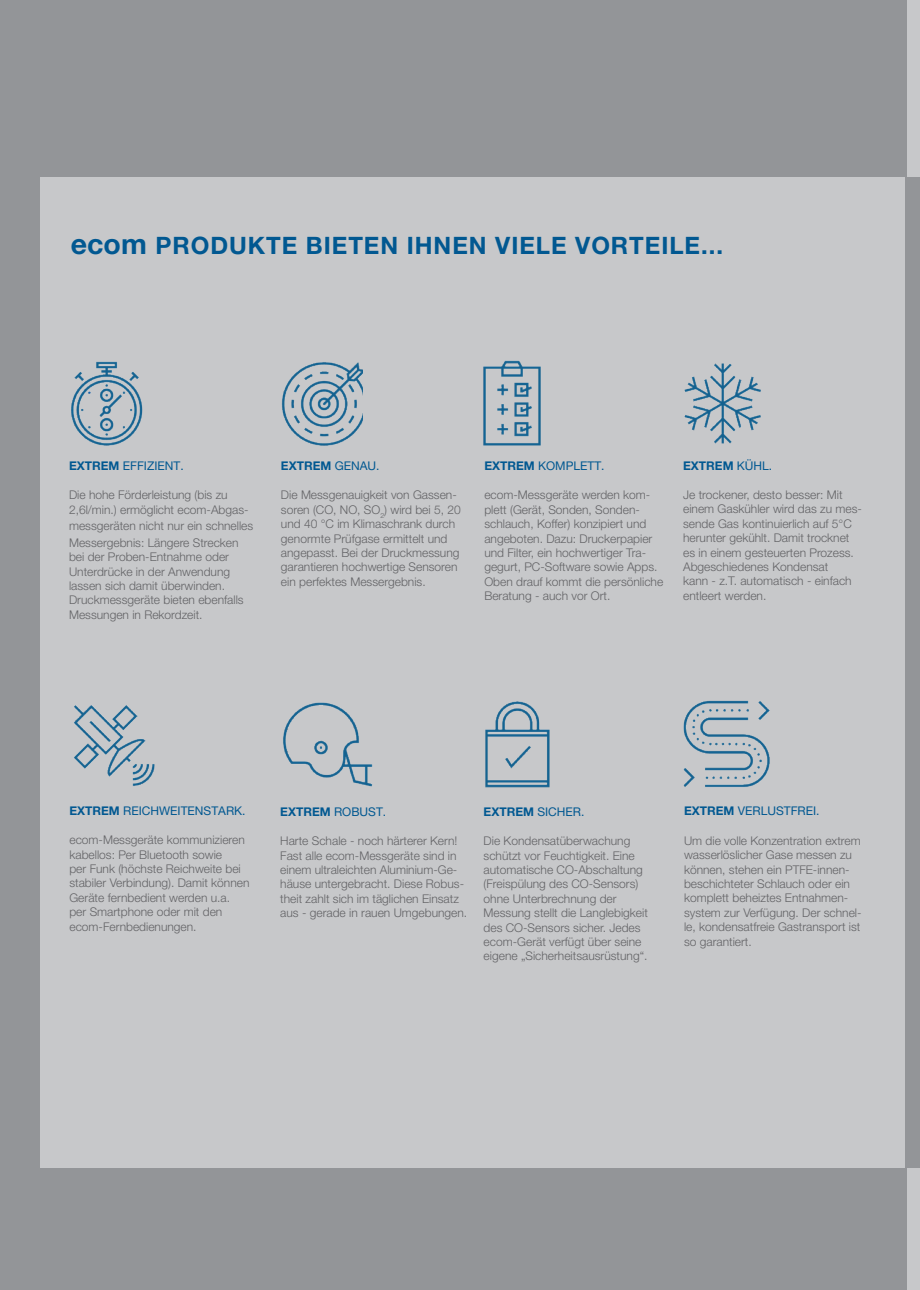
<style>
.page{position:relative;width:920px;height:1290px;background:#fff}
.page>*{position:absolute;margin:0;border:0;box-sizing:border-box;transform-origin:0 0}
.t1{font:700 24px "Helvetica Neue LT Pro";letter-spacing:.04em;color:#015891}
.t2{font:300 12px/14.4px "Helvetica Neue LT Pro";color:#636366}
.t3{font:12px "Helvetica Neue LT Pro";color:#015891}
.t4{font:700 12px "Helvetica Neue LT Pro";color:#015891}
.s1{font-size:28.5px}
.s2{font-weight:700}
.s3{font-weight:400}
</style>
<div class="page">
<div style="left:905px;top:177px;width:15px;height:990px;background:#939598"></div>
<div style="left:0;top:0;width:906px;height:1289px;background:#939598"></div>
<div style="left:40px;top:177px;width:865px;height:990px;background:#c7c8ca"></div>
<img style="left:71px;top:361px;width:72px;height:85px">
<img style="left:485px;top:701px;width:65px;height:86px">
<img style="left:683px;top:700px;width:87px;height:87px">
<img style="left:283px;top:702px;width:90px;height:85px">
<img style="left:74px;top:705px;width:81px;height:81px">
<img style="left:684px;top:363px;width:77px;height:81px">
<img style="left:483px;top:360px;width:58px;height:85px">
<img style="left:281px;top:362px;width:82px;height:84px">
<h1 class="t1" style="left:71px;top:230px;width:654px"><span class="s1">ecom</span> PRODUKTE BIETEN IHNEN VIELE VORTEILE...</h1>
<p class="t3" style="left:69px;top:459px;width:116px"><span class="s2">EXTREM</span> EFFIZIENT.</p>
<p class="t2" style="left:69px;top:488px;width:181px">Die hohe Förderleistung (bis zu<br>2,6l/min.) ermöglicht ecom-Abgas-</p>
<p class="t2" style="left:69px;top:517px;width:186px;line-height:16.5px">messgeräten nicht nur ein schnelles<br>Messergebnis: Längere Strecken</p>
<p class="t2" style="left:69px;top:549px;width:176px">bei der Proben-Entnahme oder<br>Unterdrücke in der Anwendung lassen sich damit überwinden.<br>Druckmessgeräte bieten ebenfalls<br>Messungen in Rekordzeit.</p>
<p class="t4" style="left:281px;top:458px;width:100px">EXTREM <span class="s3">GENAU.</span></p>
<p class="t2" style="left:281px;top:488px;width:181px">Die Messgenauigkeit von Gassen&shy;soren (CO, NO, SO<sub>2</sub>) wird bei 5, 20 und 40 °C im Klimaschrank durch genormte Prüfgase ermittelt und angepasst. Bei der Druckmessung garantieren hochwertige Sensoren ein perfektes Messergebnis.</p>
<p class="t3" style="left:484px;top:459px;width:122px"><span class="s2">EXTREM</span> KOMPLETT.</p>
<p class="t2" style="left:484px;top:488px;width:180px">ecom-Messgeräte werden kom&shy;plett (Gerät, Sonden, Sonden&shy;schlauch, Koffer) konzipiert und angeboten. Dazu: Druckerpapier und Filter, ein hochwertiger Tra&shy;gegurt, PC-Software sowie Apps.<br>Oben drauf kommt die persönliche<br>Beratung - auch vor Ort.</p>
<p class="t4" style="left:683px;top:458px;width:91px">EXTREM <span class="s3">KÜHL.</span></p>
<p class="t2" style="left:683px;top:487px;width:180px">Je trockener, desto besser: Mit einem Gaskühler wird das zu mes&shy;sende Gas kontinuierlich auf 5°C herunter gekühlt. Damit trocknet es in einem gesteuerten Prozess.<br>Abgeschiedenes Kondensat<br>kann - z.T. automatisch - einfach entleert werden.</p>
<p class="t3" style="left:69px;top:803px;width:178px"><span class="s2">EXTREM</span> REICHWEITENSTARK.</p>
<p class="t2" style="left:69px;top:832px;width:182px">ecom-Messgeräte kommunizieren kabellos: Per Bluetooth sowie<br>per Funk (höchste Reichweite bei stabiler Verbindung). Damit können<br>Geräte fernbedient werden u.a. per Smartphone oder mit den ecom-Fernbedienungen.</p>
<p class="t3" style="left:280px;top:804px;width:107px"><span class="s2">EXTREM</span> ROBUST.</p>
<p class="t2" style="left:280px;top:833px;width:188px">Harte Schale - noch härterer Kern!<br>Fast alle ecom-Messgeräte sind in einem ultraleichten Aluminium-Ge&shy;häuse untergebracht. Diese Robus&shy;theit zahlt sich im täglichen Einsatz aus - gerade in rauen Umgebungen.</p>
<p class="t3" style="left:484px;top:804px;width:102px"><span class="s2">EXTREM</span> SICHER.</p>
<p class="t2" style="left:484px;top:833px;width:166px">Die Kondensatüberwachung schützt vor Feuchtigkeit. Eine automatische CO-Abschaltung (Freispülung des CO-Sensors) ohne Unterbrechnung der<br>Messung stellt die Langlebigkeit des CO-Sensors sicher. Jedes ecom-Gerät verfügt über seine eigene „Sicherheitsausrüstung“.</p>
<p class="t3" style="left:684px;top:804px;width:137px"><span class="s2">EXTREM</span> VERLUSTFREI.</p>
<p class="t2" style="left:684px;top:833px;width:179px">Um die volle Konzentration extrem wasserlöslicher Gase messen zu können, stehen ein PTFE-innen&shy;beschichteter Schlauch oder ein komplett beheiztes Entnahmen&shy;system zur Verfügung. Der schnel&shy;le, kondensatfreie Gastransport ist so garantiert.</p>
</div>
